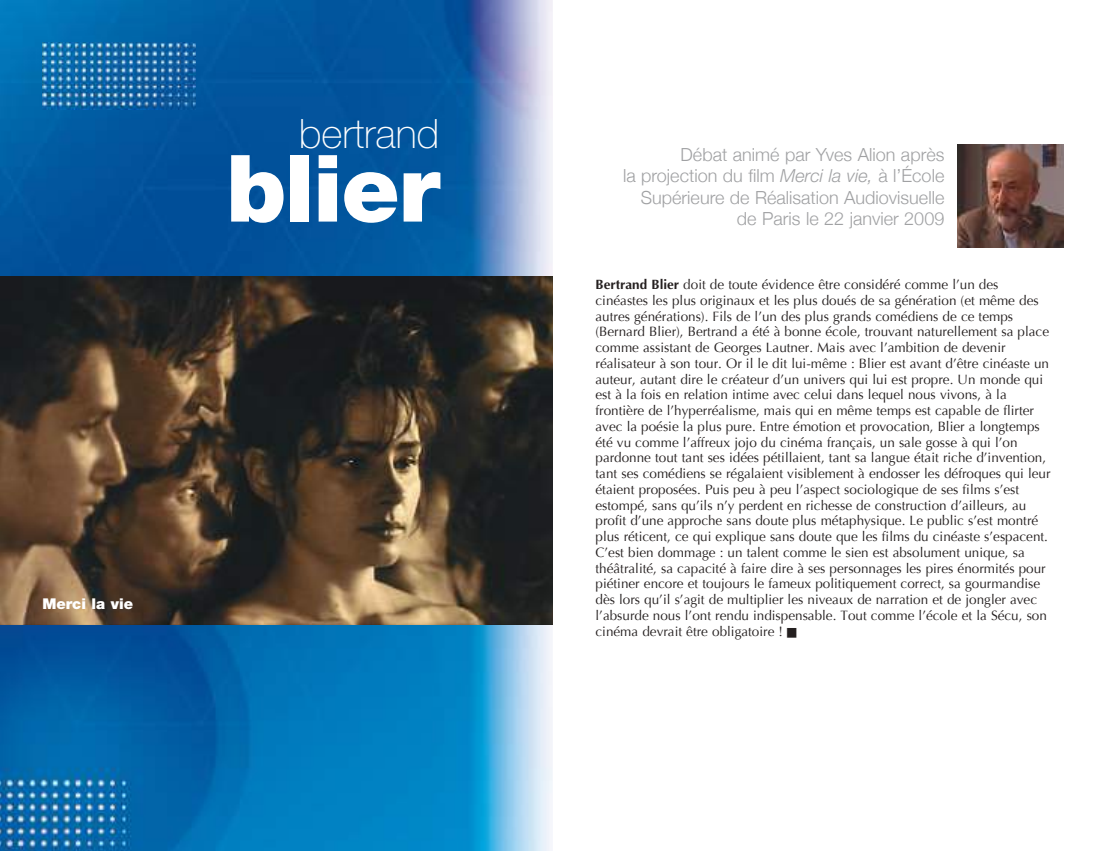
<style>
.page{position:relative;width:1106px;height:851px;background:#fff}
.page>*{position:absolute;margin:0;border:0;box-sizing:border-box;transform-origin:0 0}
.t1{font:900 93px "Helvetica Neue";letter-spacing:-.015em;color:#fff}
.t2{font:100 40.5px "Helvetica Neue";color:#fff}
.t3{font:300 18px/21px "Helvetica Neue";color:#a0a1a3;text-align:right}
.t4{font:900 14.85px "Helvetica Neue";color:#fff}
.t5{font:13.5px/15.8px "Optima";color:#241f1f}
.s1{font-style:italic}
.s2{font-weight:700}
</style>
<div class="page">
<img style="left:0;top:0;width:553px;height:850px">
<img style="left:957px;top:145px;width:106px;height:102px">
<img style="left:0;top:276px;width:553px;height:348px">
<img style="left:43px;top:43px;width:153px;height:67px">
<h2 class="t2" style="left:299px;top:119px;width:142px">bertrand</h2>
<h1 class="t1" style="left:226px;top:155px;width:215px">blier</h1>
<p class="t4" style="left:43px;top:598px;width:92px">Merci la vie</p>
<h3 class="t3" style="left:623px;top:144px;width:323px">Débat animé par Yves Alion après<br>la projection du film <span class="s1">Merci la vie,</span> à l’École Supérieure de Réalisation Audiovisuelle de Paris le 22 janvier 2009</h3>
<p class="t5" style="left:595px;top:277px;width:456px"><span class="s2">Bertrand Blier</span> doit de toute évidence être considéré comme l’un des cinéastes les plus originaux et les plus doués de sa génération (et même des autres générations). Fils de l’un des plus grands comédiens de ce temps (Bernard Blier), Bertrand a été à bonne école, trouvant naturellement sa place comme assistant de Georges Lautner. Mais avec l’ambition de devenir réalisateur à son tour. Or il le dit lui-même : Blier est avant d’être cinéaste un auteur, autant dire le créateur d’un univers qui lui est propre. Un monde qui est à la fois en relation intime avec celui dans lequel nous vivons, à la frontière de l’hyperréalisme, mais qui en même temps est capable de flirter avec la poésie la plus pure. Entre émotion et provocation, Blier a longtemps été vu comme l’affreux jojo du cinéma français, un sale gosse à qui l’on pardonne tout tant ses idées pétillaient, tant sa langue était riche d’invention, tant ses comédiens se régalaient visiblement à endosser les défroques qui leur étaient proposées. Puis peu à peu l’aspect sociologique de ses films s’est estompé, sans qu’ils n’y perdent en richesse de construction d’ailleurs, au profit d’une approche sans doute plus métaphysique. Le public s’est montré plus réticent, ce qui explique sans doute que les films du cinéaste s’espacent.<br>C’est bien dommage : un talent comme le sien est absolument unique, sa théâtralité, sa capacité à faire dire à ses personnages les pires énormités pour piétiner encore et toujours le fameux politiquement correct, sa gourmandise dès lors qu’il s’agit de multiplier les niveaux de narration et de jongler avec l’absurde nous l’ont rendu indispensable. Tout comme l’école et la Sécu, son cinéma devrait être obligatoire ! ■</p>
</div>
